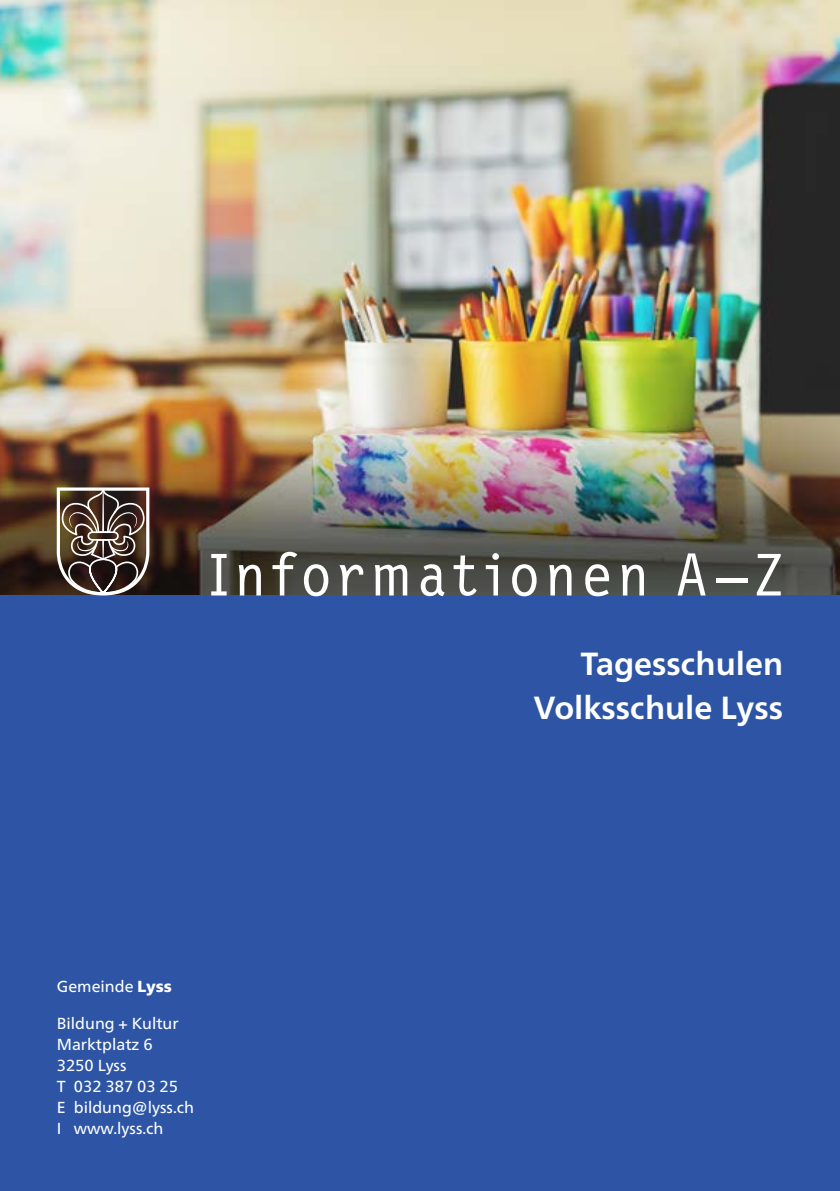
<style>
.page{position:relative;width:840px;height:1191px;background:#fff}
.page>*{position:absolute;margin:0;border:0;box-sizing:border-box;transform-origin:0 0}
.t1{font:62px "New Letter Gothic";letter-spacing:.085em;color:#fff}
.t2{font:700 32px "Frutiger Neue LT Pro";color:#fff}
.t3{font:16px "Frutiger Neue LT Pro";color:#fff}
.s1{font-weight:900}
</style>
<div class="page">
<img style="left:0;top:0;width:839px;height:595px">
<div style="left:0;top:595px;width:839px;height:596px;background:#2e55a5"></div>
<svg style="left:57px;top:487px;width:92px;height:108px"></svg>
<div style="left:87px;top:531px;width:32px;height:9px;border:2px solid #fff;border-radius:4px"></div>
<p class="t1" style="left:208px;top:540px;width:576px">Informationen A–Z</p>
<p class="t2" style="left:580px;top:645px;width:204px">Tagesschulen</p>
<p class="t2" style="left:533px;top:689px;width:251px">Volksschule Lyss</p>
<p class="t3" style="left:57px;top:977px;width:117px">Gemeinde <span class="s1">Lyss</span></p>
<p class="t3" style="left:57px;top:1014px;width:123px">Bildung + Kultur</p>
<p class="t3" style="left:57px;top:1035px;width:97px">Marktplatz 6</p>
<p class="t3" style="left:57px;top:1056px;width:71px">3250 Lyss</p>
<p class="t3" style="left:57px;top:1077px;width:123px">T 032 387 03 25</p>
<p class="t3" style="left:57px;top:1097px;width:139px">E bildung@lyss.ch</p>
<p class="t3" style="left:57px;top:1118px;width:108px">I www.lyss.ch</p>
</div>
